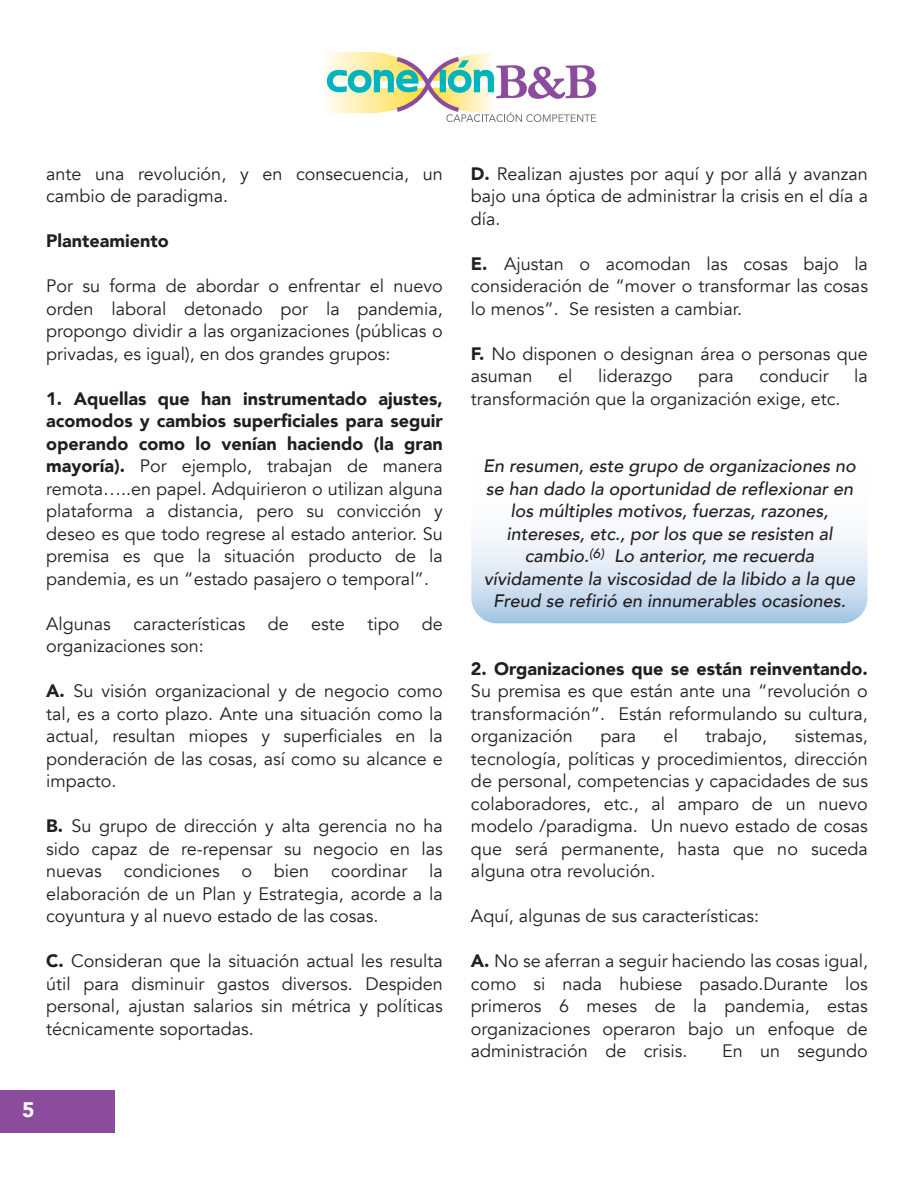
<style>
.page{position:relative;width:918px;height:1188px;background:#fff}
.page>*{position:absolute;margin:0;border:0;box-sizing:border-box;transform-origin:0 0}
.t1{font:900 21px "Avenir";color:#fff}
.t2{font:18px/22.5px "Avenir";color:#231f20;text-align:justify}
.t3{font:italic 500 18px/22.5px "Avenir";color:#231f20;text-align:center}
.t4{font:900 18px "Avenir";color:#231f20}
.s1{font-weight:900}
</style>
<div class="page">
<svg style="left:471px;top:445px;width:397px;height:178px"></svg>
<svg style="left:326px;top:52px;width:270px;height:70px"></svg>
<div style="left:0;top:1090px;width:115px;height:43px;background:#8b4c9e"></div>
<p class="t2" style="left:46px;top:163px;width:398px">ante una revolución, y en consecuencia, un cambio de paradigma.</p>
<p class="t4" style="left:46px;top:226px;width:124px">Planteamiento</p>
<p class="t2" style="left:46px;top:275px;width:398px">Por su forma de abordar o enfrentar el nuevo orden laboral detonado por la pandemia, propongo dividir a las organizaciones (públicas o privadas, es igual), en dos grandes grupos:</p>
<p class="t2" style="left:46px;top:388px;width:398px"><span class="s1">1. Aquellas que han instrumentado ajustes, acomodos y cambios superficiales para seguir operando como lo venían haciendo (la gran mayoría).</span> Por ejemplo, trabajan de manera remota…..en papel. Adquirieron o utilizan alguna plataforma a distancia, pero su convicción y deseo es que todo regrese al estado anterior. Su premisa es que la situación producto de la pandemia, es un “estado pasajero o temporal”.</p>
<p class="t2" style="left:46px;top:613px;width:398px">Algunas características de este tipo de organizaciones son:</p>
<p class="t2" style="left:46px;top:680px;width:398px"><span class="s1">A.</span> Su visión organizacional y de negocio como tal, es a corto plazo. Ante una situación como la actual, resultan miopes y superficiales en la ponderación de las cosas, así como su alcance e impacto.</p>
<p class="t2" style="left:46px;top:815px;width:398px"><span class="s1">B.</span> Su grupo de dirección y alta gerencia no ha sido capaz de re-repensar su negocio en las nuevas condiciones o bien coordinar la elaboración de un Plan y Estrategia, acorde a la coyuntura y al nuevo estado de las cosas.</p>
<p class="t2" style="left:46px;top:950px;width:398px"><span class="s1">C.</span> Consideran que la situación actual les resulta útil para disminuir gastos diversos. Despiden personal, ajustan salarios sin métrica y políticas técnicamente soportadas.</p>
<p class="t1" style="left:22px;top:1092px;width:14px">5</p>
<p class="t2" style="left:471px;top:163px;width:399px"><span class="s1">D.</span> Realizan ajustes por aquí y por allá y avanzan bajo una óptica de administrar la crisis en el día a día.</p>
<p class="t2" style="left:471px;top:253px;width:399px"><span class="s1">E.</span> Ajustan o acomodan las cosas bajo la consideración de “mover o transformar las cosas lo menos”. Se resisten a cambiar.</p>
<p class="t2" style="left:471px;top:343px;width:398px"><span class="s1">F.</span> No disponen o designan área o personas que asuman</p>
<p class="t2" style="left:558px;top:365px;width:16px">el</p>
<p class="t2" style="left:598px;top:365px;width:76px">liderazgo</p>
<p class="t2" style="left:698px;top:365px;width:37px">para</p>
<p class="t2" style="left:759px;top:365px;width:71px">conducir</p>
<p class="t2" style="left:854px;top:365px;width:15px">la</p>
<p class="t2" style="left:471px;top:388px;width:371px">transformación que la organización exige, etc.</p>
<p class="t3" style="left:483px;top:455px;width:374px">En resumen, este grupo de organizaciones no se han dado la oportunidad de reflexionar en los múltiples motivos, fuerzas, razones, intereses, etc., por los que se resisten al cambio.<sup>(6)</sup> Lo anterior, me recuerda vívidamente la viscosidad de la libido a la que Freud se refirió en innumerables ocasiones.</p>
<p class="t4" style="left:471px;top:653px;width:398px">2. Organizaciones que se están reinventando.</p>
<p class="t2" style="left:471px;top:680px;width:398px">Su premisa es que están ante una “revolución o transformación”. Están reformulando su cultura, organización</p>
<p class="t2" style="left:600px;top:725px;width:37px">para</p>
<p class="t2" style="left:664px;top:725px;width:16px">el</p>
<p class="t2" style="left:706px;top:725px;width:63px">trabajo,</p>
<p class="t2" style="left:471px;top:725px;width:399px;text-indent:324px">sistemas, tecnología, políticas y procedimientos, dirección de personal, competencias y capacidades de sus colaboradores, etc., al amparo de un nuevo modelo /paradigma. Un nuevo estado de cosas que será permanente, hasta que no suceda alguna otra revolución.</p>
<p class="t2" style="left:471px;top:905px;width:290px">Aquí, algunas de sus características:</p>
<p class="t2" style="left:471px;top:950px;width:399px"><span class="s1">A.</span> No se aferran a seguir haciendo las cosas igual, como si nada hubiese pasado.Durante los primeros 6 meses de la pandemia, estas organizaciones operaron bajo un enfoque de administración de crisis.</p>
<p class="t2" style="left:722px;top:1040px;width:147px">En un segundo</p>
</div>
